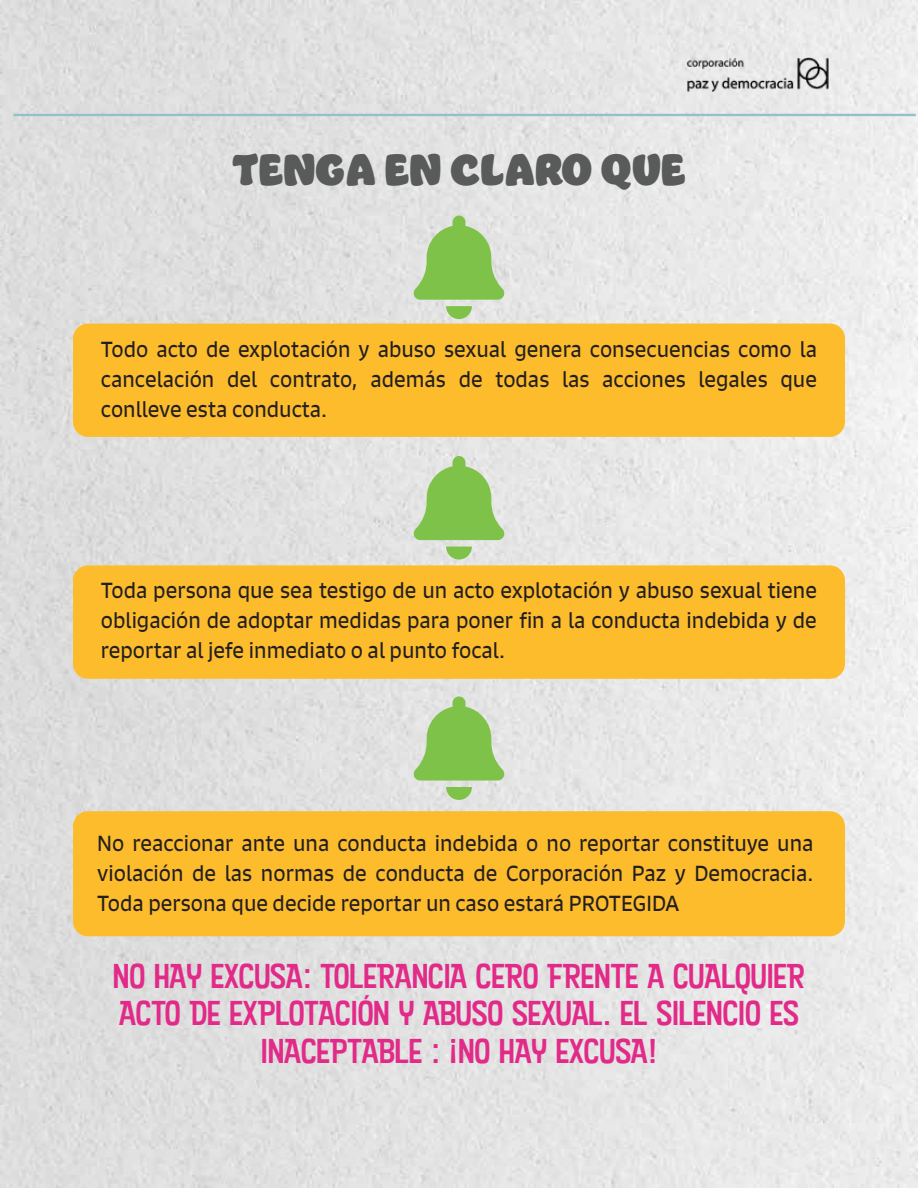
<style>
.page{position:relative;width:918px;height:1188px;background:#fff}
.page>*{position:absolute;margin:0;border:0;box-sizing:border-box;transform-origin:0 0}
.t1{font:45px "Jumble";color:#595a5a}
.t2{font:33px/37.7px "Kon Tiki JF Aloha";color:#e22a88;text-align:center}
.t3{font:21px/30px "Signo";color:#231f20;text-align:justify}
</style>
<div class="page">
<img style="left:0;top:0;width:918px;height:1188px">
<hr style="left:13px;top:114px;width:903px;height:2px;background:#90c2c8">
<img style="left:684px;top:56px;width:147px;height:38px">
<div style="left:73px;top:811px;width:772px;height:125px;background:#fdbc2b;border-radius:15px"></div>
<div style="left:73px;top:565px;width:772px;height:114px;background:#fdbc2b;border-radius:15px"></div>
<div style="left:73px;top:324px;width:772px;height:113px;background:#fdbc2b;border-radius:15px"></div>
<svg style="left:413px;top:216px;width:92px;height:103px"></svg>
<svg style="left:413px;top:456px;width:92px;height:104px"></svg>
<svg style="left:413px;top:696px;width:92px;height:104px"></svg>
<h1 class="t1" style="left:232px;top:137px;width:455px">TENGA EN CLARO QUE</h1>
<p class="t3" style="left:101px;top:334px;width:718px">Todo acto de explotación y abuso sexual genera consecuencias como la cancelación del contrato, además de todas las acciones legales que conlleve esta conducta.</p>
<p class="t3" style="left:101px;top:575px;width:718px">Toda persona que sea testigo de un acto explotación y abuso sexual tiene obligación de adoptar medidas para poner fin a la conducta indebida y de reportar al jefe inmediato o al punto focal.</p>
<p class="t3" style="left:97px;top:828px;width:718px">No reaccionar ante una conducta indebida o no reportar constituye una violación de las normas de conducta de Corporación Paz y Democracia.<br>Toda persona que decide reportar un caso estará PROTEGIDA</p>
<h2 class="t2" style="left:113px;top:957px;width:694px">NO HAY EXCUSA: TOLERANCIA CERO FRENTE A CUALQUIER<br>ACTO DE EXPLOTACIÓN Y ABUSO SEXUAL. EL SILENCIO ES<br>INACEPTABLE : ¡NO HAY EXCUSA!</h2>
</div>
